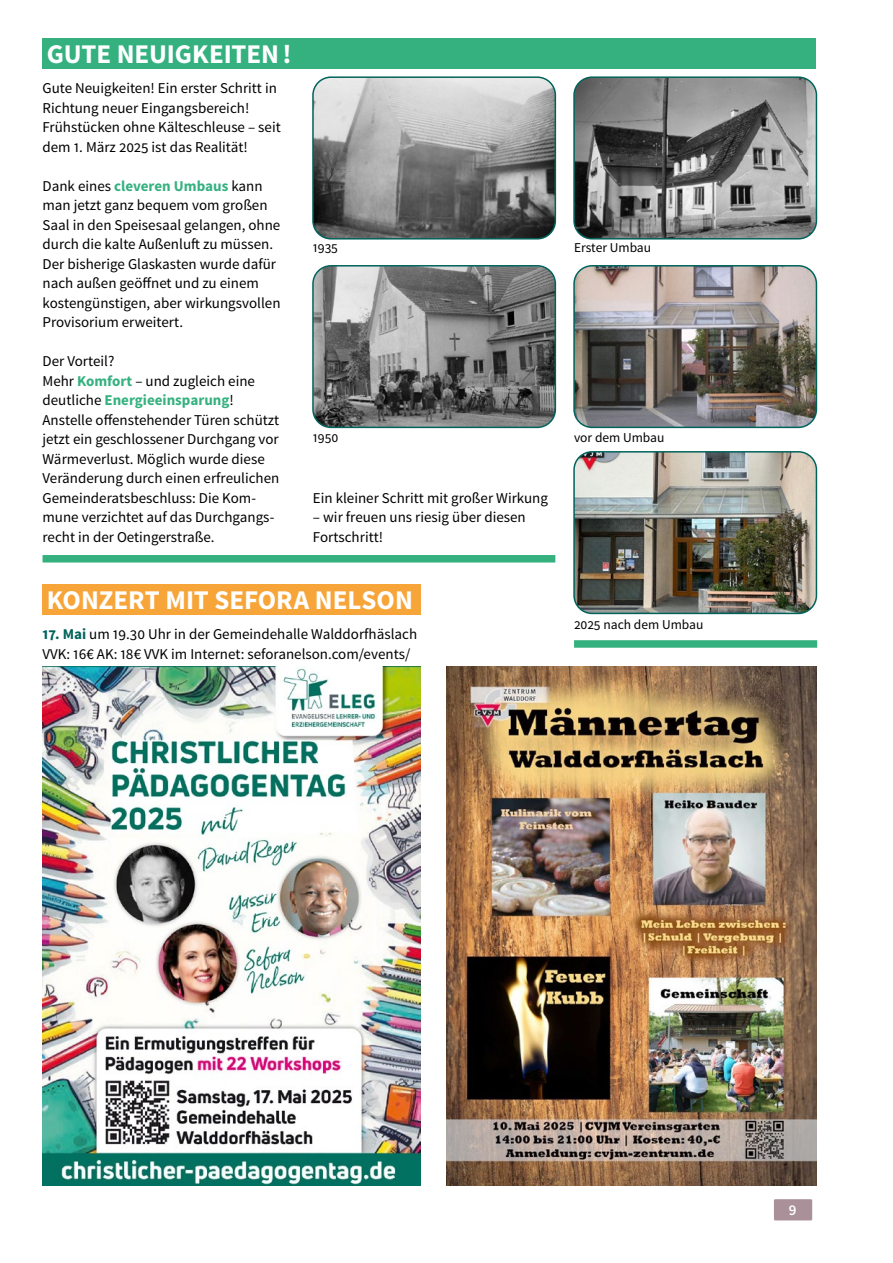
<style>
.page{position:relative;width:893px;height:1263px;background:#fff}
.page>*{position:absolute;margin:0;border:0;box-sizing:border-box;transform-origin:0 0}
.t1{font:700 27px "Source Sans Pro";color:#fff}
.t2{font:15px/19.5px "Source Sans Pro";color:#000}
.t3{font:600 15px "Source Sans Pro";color:#fff}
.t4{font:13.5px "Source Sans Pro";color:#000}
.s1{font-weight:700;color:#35b180}
.s2{font-weight:700;color:#00635b}
</style>
<div class="page">
<div style="left:774px;top:1199px;width:38px;height:21px;background:#aa9199"></div>
<div style="left:43px;top:38px;width:773px;height:31px;background:#35b180"></div>
<img style="left:576px;top:79px;width:240px;height:158px">
<div style="left:573px;top:76px;width:244px;height:164px;border:2px solid #00635b;border-radius:18px"></div>
<img style="left:315px;top:79px;width:240px;height:158px">
<div style="left:312px;top:76px;width:244px;height:164px;border:2px solid #00635b;border-radius:18px"></div>
<img style="left:315px;top:266px;width:240px;height:161px">
<div style="left:312px;top:265px;width:244px;height:163px;border:2px solid #00635b;border-radius:18px"></div>
<img style="left:576px;top:266px;width:240px;height:161px">
<div style="left:573px;top:265px;width:244px;height:163px;border:2px solid #00635b;border-radius:18px"></div>
<img style="left:576px;top:452px;width:240px;height:161px">
<div style="left:573px;top:451px;width:244px;height:163px;border:2px solid #00635b;border-radius:18px"></div>
<div style="left:43px;top:584px;width:378px;height:31px;background:#f7a539"></div>
<img style="left:446px;top:667px;width:370px;height:519px">
<img style="left:43px;top:667px;width:378px;height:519px">
<div style="left:43px;top:555px;width:512px;height:7px;background:#35b180"></div>
<div style="left:574px;top:640px;width:243px;height:8px;background:#35b180"></div>
<h1 class="t1" style="left:47px;top:36px;width:246px">GUTE NEUIGKEITEN!</h1>
<p class="t2" style="left:43px;top:79px;width:240px">Gute Neuigkeiten! Ein erster Schritt in Richtung neuer Eingangsbereich!<br>Frühstücken ohne Kälteschleuse – seit dem 1. März 2025 ist das Realität!</p>
<p class="t2" style="left:43px;top:176px;width:240px">Dank eines <span class="s1">cleveren Umbaus</span> kann man jetzt ganz bequem vom großen Saal in den Speisesaal gelangen, ohne durch die kalte Außenluft zu müssen.<br>Der bisherige Glaskasten wurde dafür nach außen geöffnet und zu einem kostengünstigen, aber wirkungsvollen Provisorium erweitert.</p>
<p class="t2" style="left:43px;top:352px;width:238px">Der Vorteil?<br>Mehr <span class="s1">Komfort</span> – und zugleich eine deutliche <span class="s1">Energieeinsparung</span>!<br>Anstelle offenstehender Türen schützt jetzt ein geschlossener Durchgang vor Wärmeverlust. Möglich wurde diese Veränderung durch einen erfreulichen Gemeinderatsbeschluss: Die Kom&shy;mune verzichtet auf das Durchgangs&shy;recht in der Oetingerstraße.</p>
<p class="t4" style="left:313px;top:239px;width:27px">1935</p>
<p class="t4" style="left:574px;top:239px;width:79px">Erster Umbau</p>
<p class="t4" style="left:313px;top:429px;width:27px">1950</p>
<p class="t4" style="left:574px;top:429px;width:92px">vor dem Umbau</p>
<p class="t2" style="left:313px;top:488px;width:237px">Ein kleiner Schritt mit großer Wirkung</p>
<p class="t2" style="left:313px;top:508px;width:214px">– wir freuen uns riesig über diesen<br>Fortschritt!</p>
<h1 class="t1" style="left:47px;top:583px;width:368px">KONZERT MIT SEFORA NELSON</h1>
<p class="t2" style="left:43px;top:625px;width:376px"><span class="s2">17. Mai</span> um 19.30 Uhr in der Gemeindehalle Walddorfhäslach<br>VVK: 16€ AK: 18€ VVK im Internet: seforanelson.com/events/</p>
<p class="t4" style="left:574px;top:616px;width:131px">2025 nach dem Umbau</p>
<p class="t3" style="left:789px;top:1200px;width:9px">9</p>
</div>
